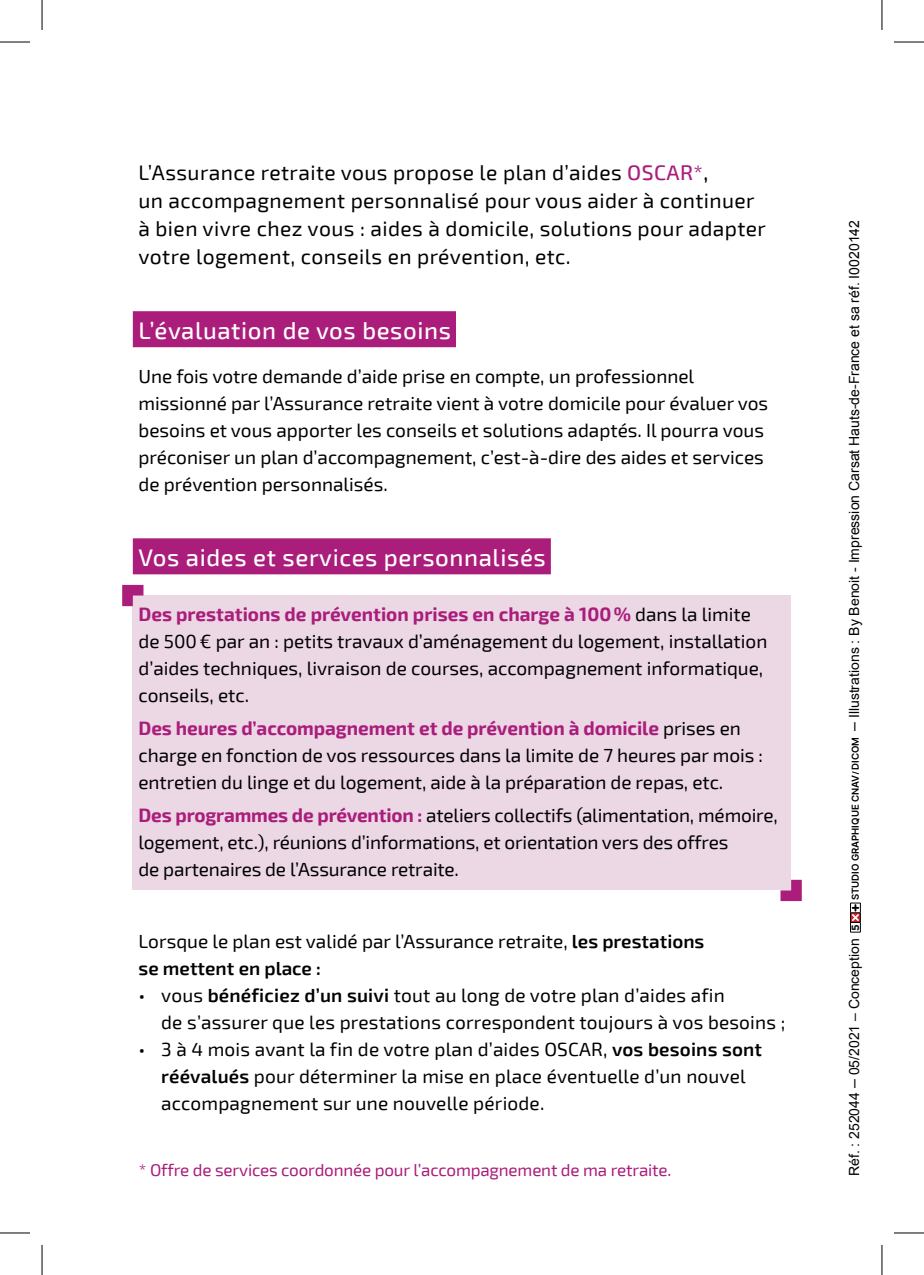
<style>
.page{position:relative;width:924px;height:1275px;background:#fff}
.page>*{position:absolute;margin:0;border:0;box-sizing:border-box;transform-origin:0 0}
.t1{font:500 24px "Exo 2";letter-spacing:.025em;color:#fff}
.t2{font:21px/28px "Exo 2";letter-spacing:.02em;color:#000001}
.t3{font:19px/27px "Exo 2";color:#000001}
.t4{font:17px "Exo 2";letter-spacing:-.01em;color:#aa1d7b}
.t5{font:14px "Arial";color:#000001}
.t6{font:700 10.6px "Gotham Rounded";color:#111314}
.t7{font:600 9.6px "Inter";color:#000001}
.s1{font-weight:500;color:#aa1d7b}
.s2{font-weight:500}
.s3{font-weight:700;color:#aa1d7b}
.s4{font-weight:600}
.s5{font-family:"Inter";font-weight:600;font-size:9.6px}
.s6{font-size:16px}
</style>
<div class="page">
<div style="left:133px;top:595px;width:657px;height:295px;background:#ecd7e5"></div>
<div style="left:133px;top:311px;width:323px;height:36px;background:#aa1d7b"></div>
<div style="left:133px;top:538px;width:417px;height:36px;background:#aa1d7b"></div>
<svg style="left:850px;top:902px;width:10px;height:30px"></svg>
<svg style="left:852px;top:771px;width:7px;height:4px"></svg>
<svg style="left:122px;top:585px;width:21px;height:21px"></svg>
<svg style="left:780px;top:879px;width:21px;height:22px"></svg>
<hr style="left:0;top:42px;width:30px;height:1px;background:#000">
<hr style="left:893px;top:42px;width:30px;height:1px;background:#000">
<hr style="left:0;top:1232px;width:30px;height:1px;background:#000">
<hr style="left:893px;top:1232px;width:30px;height:1px;background:#000">
<hr style="left:42px;top:0;width:1px;height:30px;background:#000">
<hr style="left:42px;top:1245px;width:1px;height:30px;background:#000">
<hr style="left:881px;top:0;width:1px;height:30px;background:#000">
<hr style="left:881px;top:1245px;width:1px;height:30px;background:#000">
<p class="t2" style="left:138px;top:159px;width:628px">L’Assurance retraite vous propose le plan d’aides <span class="s1">OSCAR*</span><span class="s2">,<br></span>un accompagnement personnalisé pour vous aider à continuer à bien vivre chez vous : aides à domicile, solutions pour adapter votre logement, conseils en prévention, etc.</p>
<p class="t1" style="left:138px;top:316px;width:314px">L’évaluation de vos besoins</p>
<p class="t3" style="left:138px;top:363px;width:631px">Une fois votre demande d’aide prise en compte, un professionnel missionné par l’Assurance retraite vient à votre domicile pour évaluer vos besoins et vous apporter les conseils et solutions adaptés. Il pourra vous préconiser un plan d’accompagnement, c’est-à-dire des aides et services de prévention personnalisés.</p>
<p class="t1" style="left:138px;top:543px;width:408px">Vos aides et services personnalisés</p>
<p class="t3" style="left:138px;top:601px;width:630px"><span class="s3">Des prestations de prévention prises en charge à 100%</span> dans la limite de 500€ par an : petits travaux d’aménagement du logement, installation d’aides techniques, livraison de courses, accompagnement informatique, conseils, etc.</p>
<p class="t3" style="left:138px;top:715px;width:625px"><span class="s3">Des heures d’accompagnement et de prévention à domicile</span> prises en charge en fonction de vos ressources dans la limite de 7 heures par mois : entretien du linge et du logement, aide à la préparation de repas, etc.</p>
<p class="t3" style="left:138px;top:802px;width:640px"><span class="s3">Des programmes de prévention :</span> ateliers collectifs (alimentation, mémoire, logement, etc.), réunions d’informations, et orientation vers des offres<br>de partenaires de l’Assurance retraite.</p>
<p class="t3" style="left:138px;top:928px;width:567px">Lorsque le plan est validé par l’Assurance retraite, <span class="s4">les prestations se mettent en place :</span></p>
<p class="t3" style="left:161px;top:982px;width:625px;text-indent:-23px">• vous <span class="s4">bénéficiez d’un suivi</span> tout au long de votre plan d’aides afin<br>de s’assurer que les prestations correspondent toujours à vos besoins ;</p>
<p class="t3" style="left:161px;top:1036px;width:602px;text-indent:-23px">• 3 à 4 mois avant la fin de votre plan d’aides OSCAR, <span class="s4">vos besoins sont réévalués</span> pour déterminer la mise en place éventuelle d’un nouvel accompagnement sur une nouvelle période.</p>
<p class="t4" style="left:139px;top:1160px;width:533px">* Offre de services coordonnée pour l’accompagnement de ma retraite.</p>
<p class="t5" style="left:844px;top:770px;width:551px;rotate:-90deg"><span class="s5">DICOM</span> <span class="s6">–</span> Illustrations : By Benoit - Impression Carsat Hauts-de-France et sa réf. I0020142</p>
<p class="t7" style="left:848px;top:900px;width:127px;rotate:-90deg">STUDIO GRAPHIQUE CNAV</p>
<p class="t6" style="left:847px;top:930px;width:8px;rotate:-90deg">5</p>
<p class="t5" style="left:844px;top:1176px;width:239px;rotate:-90deg">Réf. : 252044 <span class="s6">–</span> 05/2021 – Conception</p>
</div>
